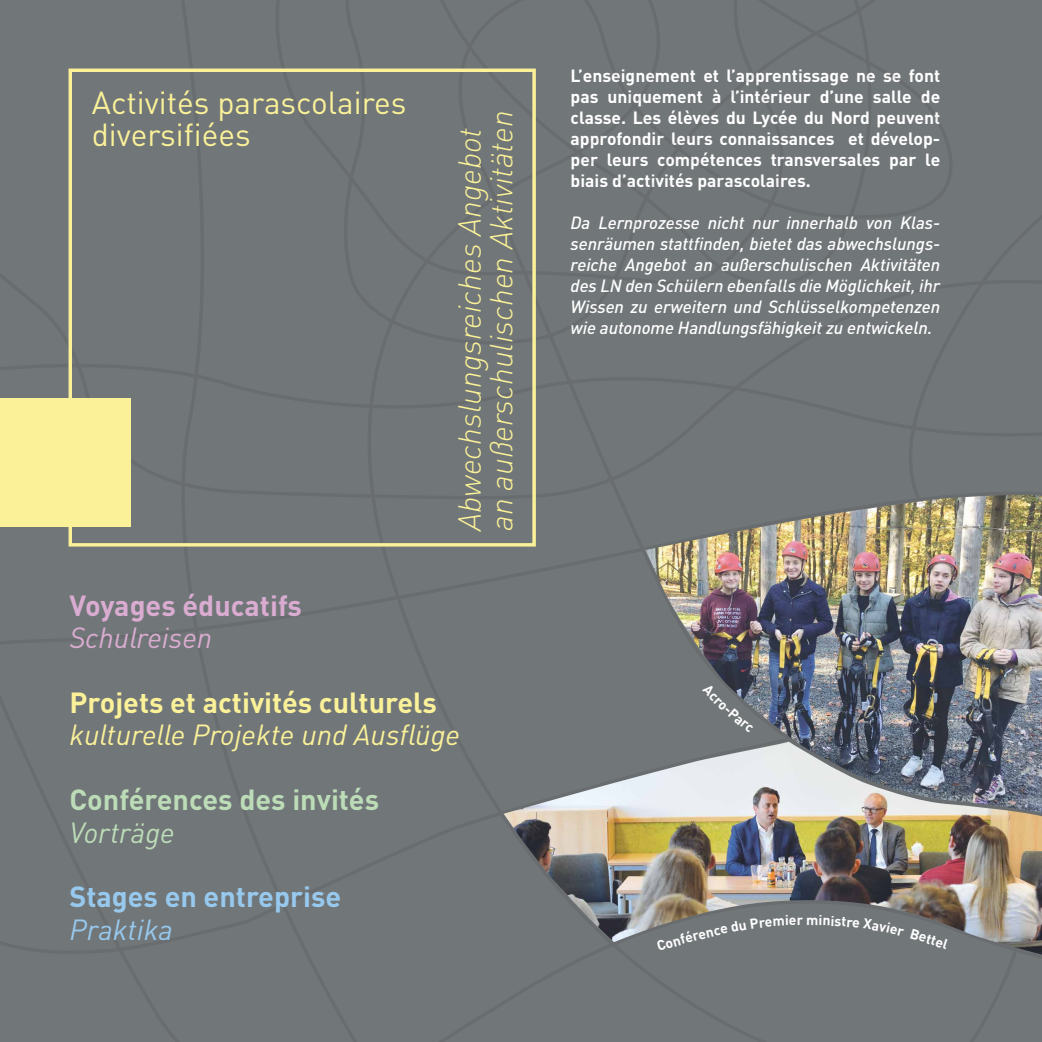
<style>
.page{position:relative;width:1042px;height:1042px;background:#717678}
.page>*{position:absolute;margin:0;border:0;box-sizing:border-box;transform-origin:0 0}
.t1{font:italic 300 31.5px/31.5px "DIN Pro";color:#faf199}
.t2{font:31.5px/31.5px "DIN Pro";color:#faf199}
.t3{font:italic 28.7px "DIN Pro";color:#faf199}
.t4{font:700 28.7px "DIN Pro";color:#faf199}
.t5{font:700 28.7px "DIN Pro";color:#bcdcb8}
.t6{font:700 28.7px "DIN Pro";color:#97c9ee}
.t7{font:700 28.7px "DIN Pro";color:#daacd1}
.t8{font:italic 28.7px "DIN Pro";color:#daacd1}
.t9{font:italic 28.7px "DIN Pro";color:#bcdcb8}
.t10{font:italic 28.7px "DIN Pro";color:#97c9ee}
.t11{font:italic 500 17.5px/21px "DIN Pro";letter-spacing:-.005em;color:#fff;text-align:justify}
.t12{font:700 17.5px/21px "DIN Pro";color:#fff;text-align:justify}
.t13{font:700 14px "DIN Pro";color:#fff}
</style>
<div class="page">
<img style="left:504px;top:742px;width:538px;height:212px">
<img style="left:645px;top:495px;width:397px;height:318px">
<div style="left:0;top:398px;width:130px;height:129px;background:#faf199"></div>
<div style="left:69px;top:69px;width:467px;height:477px;border:3px solid #faf199"></div>
<svg style="left:702px;top:683px;width:51px;height:50px;background:#6c7175"></svg>
<div style="left:656px;top:915px;width:140px;height:36px;background:#717678"></div>
<div style="left:819px;top:915px;width:85px;height:21px;background:#717678"></div>
<svg style="left:910px;top:928px;width:17px;height:14px"></svg>
<h1 class="t2" style="left:92px;top:84px;width:316px">Activités parascolaires diversifiées</h1>
<h2 class="t7" style="left:69px;top:581px;width:234px">Voyages éducatifs</h2>
<h2 class="t8" style="left:69px;top:615px;width:144px">Schulreisen</h2>
<h1 class="t1" style="left:451px;top:531px;width:422px;rotate:-90deg">Abwechslungsreiches Angebot an außerschulischen Aktivitäten</h1>
<p class="t12" style="left:570px;top:63px;width:371px">L’enseignement et l’apprentissage ne se font pas uniquement à l’intérieur d’une salle de classe. Les élèves du Lycée du Nord peuvent approfondir leurs connaissances et dévelop&shy;per leurs compétences transversales par le biais d’activités parascolaires.</p>
<p class="t11" style="left:570px;top:210px;width:371px">Da Lernprozesse nicht nur innerhalb von Klas&shy;senräumen stattfinden, bietet das abwechslungs&shy;reiche Angebot an außerschulischen Aktivitäten des LN den Schülern ebenfalls die Möglichkeit, ihr Wissen zu erweitern und Schlüsselkompetenzen wie autonome Handlungsfähigkeit zu entwickeln.</p>
<h2 class="t4" style="left:69px;top:679px;width:369px">Projets et activités culturels</h2>
<h2 class="t3" style="left:69px;top:713px;width:392px">kulturelle Projekte und Ausflüge</h2>
<h2 class="t5" style="left:69px;top:776px;width:311px">Conférences des invités</h2>
<h2 class="t9" style="left:69px;top:810px;width:107px">Vorträge</h2>
<h2 class="t6" style="left:69px;top:873px;width:273px">Stages en entreprise</h2>
<h2 class="t10" style="left:69px;top:907px;width:105px">Praktika</h2>
<p class="t13" style="left:796px;top:908px;width:24px">rm</p>
<p class="t13" style="left:930px;top:927px;width:24px;rotate:18deg">ttel</p>
</div>
